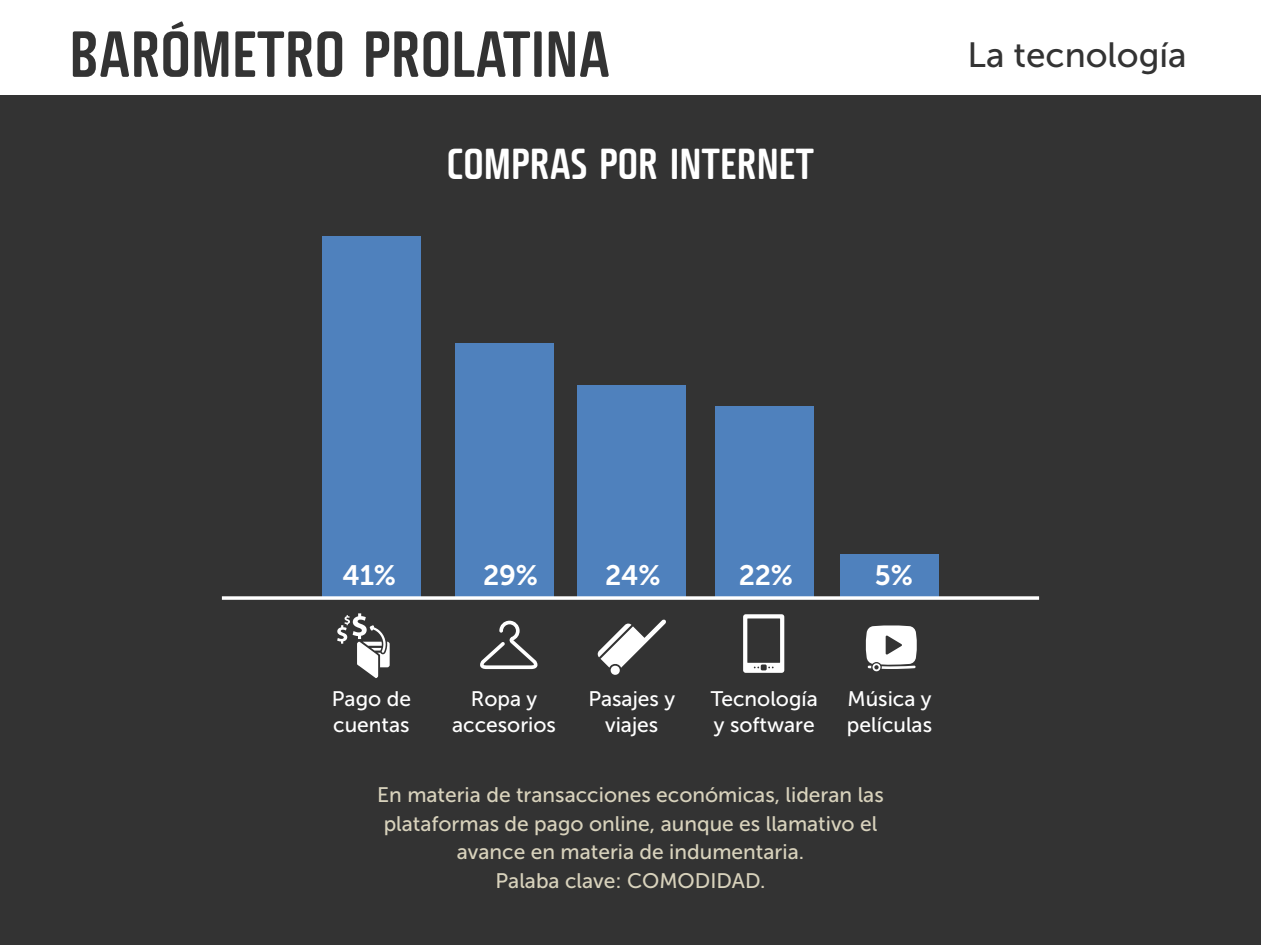
<style>
.page{position:relative;width:1261px;height:945px;background:#fff}
.page>*{position:absolute;margin:0;border:0;box-sizing:border-box;transform-origin:0 0}
.t1{font:600 extra-condensed 63px "Fishmonger K";color:#333}
.t2{font:600 extra-condensed 42px "Fishmonger K";color:#fff}
.t3{font:35px "Museo Sans 500";color:#333}
.t4{font:28px "Museo Sans 700";letter-spacing:-.005em;color:#fff}
.t5{font:21px/28.9px "Museo Sans 500";color:#d8d2bc;text-align:center}
.t6{font:21px/25.2px "Museo Sans 500";color:#fff}
</style>
<div class="page">
<div style="left:0;top:96px;width:1260px;height:849px;background:#333"></div>
<div style="left:322px;top:236px;width:98px;height:361px;background:#4f81bd"></div>
<div style="left:454px;top:343px;width:99px;height:254px;background:#4f81bd"></div>
<div style="left:577px;top:385px;width:108px;height:212px;background:#4f81bd"></div>
<div style="left:715px;top:406px;width:98px;height:191px;background:#4f81bd"></div>
<div style="left:840px;top:555px;width:98px;height:42px;background:#4f81bd"></div>
<svg style="left:222px;top:596px;width:816px;height:4px;background:#e6e9ec"></svg>
<svg style="left:743px;top:614px;width:41px;height:59px"></svg>
<svg style="left:865px;top:625px;width:51px;height:46px"></svg>
<svg style="left:597px;top:619px;width:69px;height:56px"></svg>
<svg style="left:480px;top:621px;width:58px;height:48px"></svg>
<svg style="left:337px;top:613px;width:52px;height:65px"></svg>
<h1 class="t1" style="left:69px;top:18px;width:542px">BARÓMETRO PROLATINA</h1>
<h2 class="t2" style="left:447px;top:140px;width:368px">COMPRAS POR INTERNET</h2>
<h3 class="t3" style="left:967px;top:36px;width:221px">La tecnología</h3>
<h3 class="t4" style="left:342px;top:560px;width:55px">41%</h3>
<h3 class="t4" style="left:483px;top:560px;width:56px">29%</h3>
<h3 class="t4" style="left:605px;top:560px;width:57px">24%</h3>
<h3 class="t4" style="left:738px;top:560px;width:56px">22%</h3>
<h3 class="t4" style="left:874px;top:560px;width:40px">5%</h3>
<p class="t6" style="left:332px;top:687px;width:81px">Pago de cuentas</p>
<p class="t6" style="left:452px;top:687px;width:105px;text-align:center">Ropa y accesorios</p>
<p class="t6" style="left:588px;top:687px;width:88px;text-align:center">Pasajes y viajes</p>
<p class="t6" style="left:710px;top:687px;width:108px">Tecnología y software</p>
<p class="t6" style="left:846px;top:687px;width:87px">Música y películas</p>
<p class="t5" style="left:377px;top:780px;width:508px">En materia de transacciones económicas, lideran las plataformas de pago online, aunque es llamativo el avance en materia de indumentaria.<br>Palaba clave: COMODIDAD.</p>
</div>
